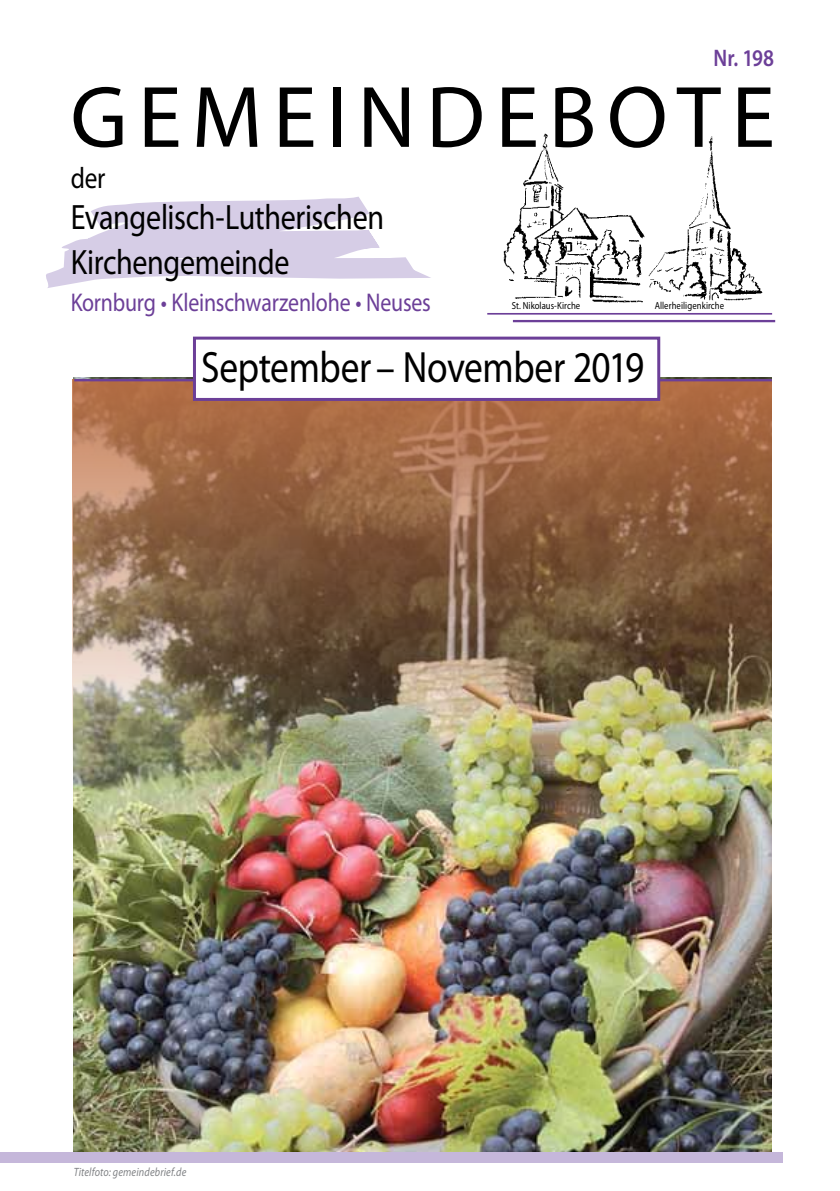
<style>
.page{position:relative;width:840px;height:1191px;background:#fff}
.page>*{position:absolute;margin:0;border:0;box-sizing:border-box;transform-origin:0 0}
.t1{font:88px "Myriad Pro";letter-spacing:.12em;color:#000}
.t2{font:44px "Myriad Pro";letter-spacing:-.01em;color:#000;scale:.85 1}
.t3{font:35.4px/45px "Myriad Pro";letter-spacing:-.01em;color:#000;scale:.85 1}
.t4{font:29.8px "Myriad Pro";color:#000;scale:.85 1}
.t5{font:25.8px "Myriad Pro";letter-spacing:-.01em;color:#6c3f98;scale:.85 1}
.t6{font:600 24px "Myriad Pro";color:#6c3f98;scale:.85 1}
.t7{font:italic 12px "Myriad Pro";letter-spacing:.015em;color:#808285;scale:.85 1}
.t8{font:10.2px "Myriad Pro";letter-spacing:.005em;color:#000;scale:.85 1}
</style>
<div class="page">
<img style="left:74px;top:772px;width:697px;height:380px">
<img style="left:72px;top:378px;width:699px;height:394px">
<hr style="left:74px;top:379px;width:697px;height:2px;background:#6c3f98">
<svg style="left:46px;top:197px;width:385px;height:91px"></svg>
<div style="left:193px;top:336px;width:467px;height:65px;background:#fff;border:3px solid #6c3f98"></div>
<img style="left:665px;top:136px;width:98px;height:165px">
<img style="left:503px;top:133px;width:162px;height:170px">
<hr style="left:487px;top:313px;width:284px;height:2px;background:#6c3f98">
<hr style="left:512px;top:320px;width:262px;height:2px;background:#6c3f98">
<div style="left:643px;top:299px;width:58px;height:10px;background:#fff"></div>
<div style="left:0;top:1152px;width:781px;height:10px;background:#c5b7da"></div>
<p class="t6" style="left:713px;top:43px;width:72px">Nr. 198</p>
<h1 class="t1" style="left:70px;top:63px;width:705px">GEMEINDEBOTE</h1>
<p class="t4" style="left:71px;top:159px;width:42px">der</p>
<p class="t3" style="left:71px;top:194px;width:370px">Evangelisch-Lutherischen<br>Kirchengemeinde</p>
<p class="t5" style="left:71px;top:287px;width:425px">Kornburg • Kleinschwarzenlohe • Neuses</p>
<p class="t2" style="left:201px;top:340px;width:522px">September – November 2019</p>
<p class="t8" style="left:511px;top:300px;width:82px">St. Nikolaus-Kirche</p>
<p class="t8" style="left:654px;top:300px;width:83px">Allerheiligenkirche</p>
<p class="t7" style="left:74px;top:1164px;width:134px">Titelfoto: gemeindebrief.de</p>
</div>
